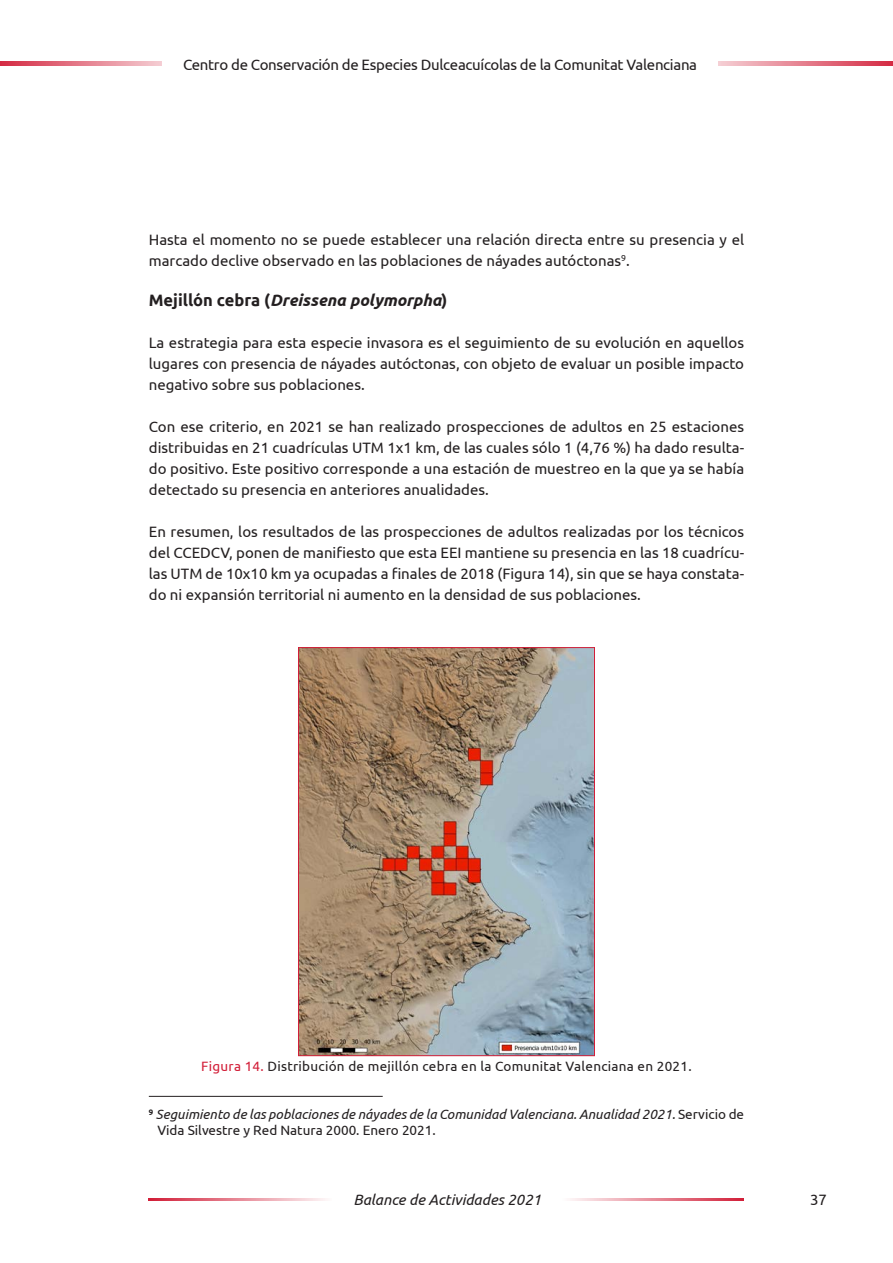
<style>
.page{position:relative;width:893px;height:1263px;background:#fff}
.page>*{position:absolute;margin:0;border:0;box-sizing:border-box;transform-origin:0 0}
.t1{font:italic 700 16.5px "Ubuntu";color:#231f20}
.t2{font:15px/21px "Ubuntu";color:#231f20;text-align:justify}
.t3{font:15px "Ubuntu";letter-spacing:-.02em;color:#231f20}
.t4{font:italic 15px "Ubuntu";color:#231f20}
.t5{font:italic 13.5px/16.2px "Ubuntu";color:#231f20}
.t6{font:13.5px "Ubuntu";letter-spacing:.02em;color:#231f20}
.s1{font-style:normal}
.s2{color:#d21e38}
</style>
<div class="page">
<svg style="left:718px;top:62px;width:175px;height:4px"></svg>
<svg style="left:0;top:62px;width:162px;height:4px"></svg>
<hr style="left:563px;top:1198px;width:181px;height:2px;background:#d21e38">
<hr style="left:149px;top:1198px;width:183px;height:2px;background:#d21e38">
<img style="left:300px;top:649px;width:293px;height:405px">
<div style="left:298px;top:647px;width:297px;height:409px;border:1px solid #d21e38"></div>
<hr style="left:149px;top:1096px;width:234px;height:1px;background:#231f20">
<p class="t3" style="left:183px;top:55px;width:516px">Centro de Conservación de Especies Dulceacuícolas de la Comunitat Valenciana</p>
<p class="t2" style="left:149px;top:228px;width:597px">Hasta el momento no se puede establecer una relación directa entre su presencia y el marcado declive observado en las poblaciones de náyades autóctonas<sup>9</sup>.</p>
<p class="t1" style="left:149px;top:290px;width:300px"><span class="s1">Mejillón cebra (</span>Dreissena polymorpha<span class="s1">)</span></p>
<p class="t2" style="left:149px;top:332px;width:597px">La estrategia para esta especie invasora es el seguimiento de su evolución en aquellos lugares con presencia de náyades autóctonas, con objeto de evaluar un posible impacto negativo sobre sus poblaciones.</p>
<p class="t2" style="left:149px;top:416px;width:597px">Con ese criterio, en 2021 se han realizado prospecciones de adultos en 25 estaciones distribuidas en 21 cuadrículas UTM 1x1 km, de las cuales sólo 1 (4,76 %) ha dado resulta&shy;do positivo. Este positivo corresponde a una estación de muestreo en la que ya se había detectado su presencia en anteriores anualidades.</p>
<p class="t2" style="left:149px;top:521px;width:597px">En resumen, los resultados de las prospecciones de adultos realizadas por los técnicos del CCEDCV, ponen de manifiesto que esta EEI mantiene su presencia en las 18 cuadrícu&shy;las UTM de 10x10 km ya ocupadas a finales de 2018 (Figura 14), sin que se haya constata&shy;do ni expansión territorial ni aumento en la densidad de sus poblaciones.</p>
<p class="t6" style="left:201px;top:1057px;width:492px"><span class="s2">Figura 14.</span> Distribución de mejillón cebra en la Comunitat Valenciana en 2021.</p>
<p class="t5" style="left:157px;top:1106px;width:588px;text-indent:-9px"><sup>9</sup> Seguimiento de las poblaciones de náyades de la Comunidad Valenciana. Anualidad 2021. <span class="s1">Servicio de<br>Vida Silvestre y Red Natura 2000. Enero 2021.</span></p>
<p class="t4" style="left:353px;top:1190px;width:189px">Balance de Actividades 2021</p>
<p class="t2" style="left:810px;top:1189px;width:18px">37</p>
</div>
